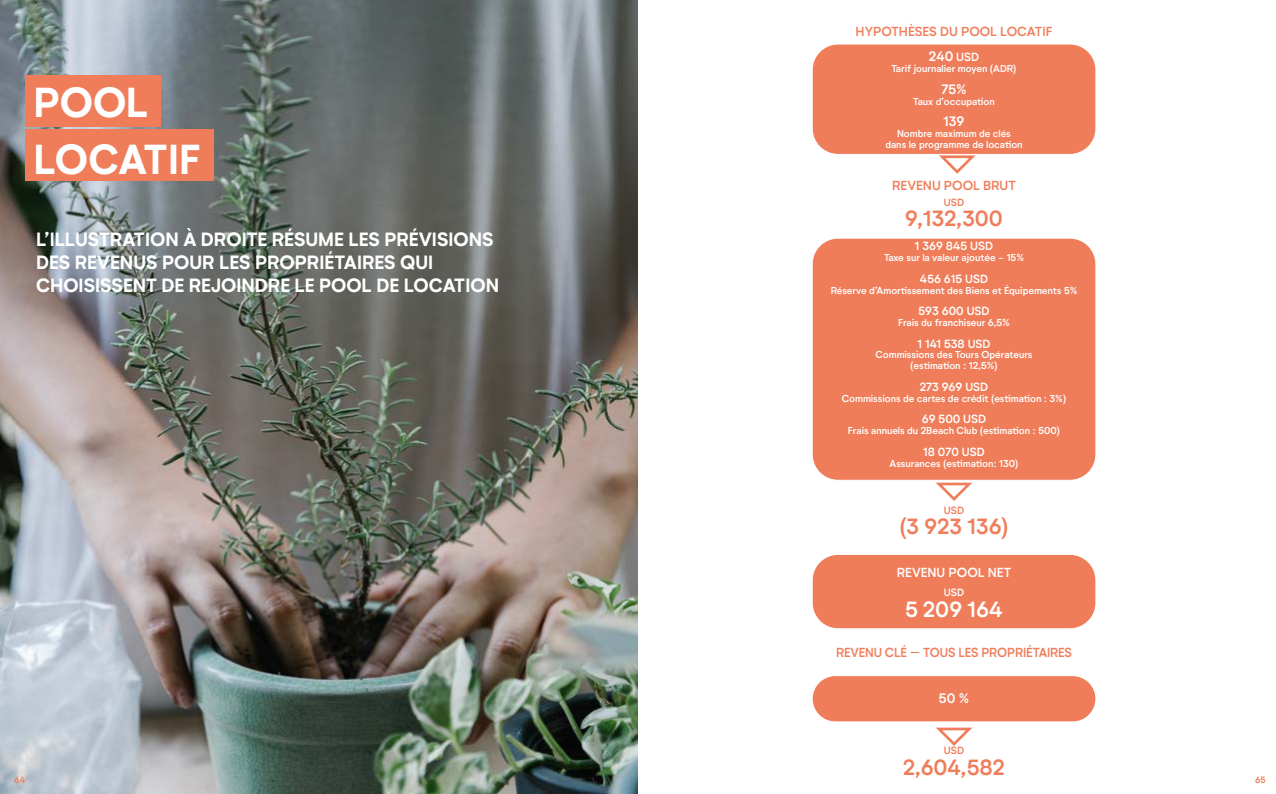
<style>
.page{position:relative;width:1276px;height:794px;background:#fff}
.page>*{position:absolute;margin:0;border:0;box-sizing:border-box;transform-origin:0 0}
.t1{font:700 41.4px/56.4px "Neutrif Studio";color:#fff}
.t2{font:500 21.7px "Neutrif Studio";color:#ef7d5a}
.t3{font:500 21.7px "Neutrif Studio";color:#fff}
.t4{font:700 19px/22.8px "Neutrif Studio";color:#fff}
.t5{font:500 13.5px "Neutrif Studio";color:#fff}
.t6{font:500 13px "Neutrif Studio";letter-spacing:-.01em;color:#ef7d5a}
.t7{font:500 13px "Neutrif Studio";letter-spacing:-.01em;color:#ef7d5a;scale:.96 1}
.t8{font:500 13px "Neutrif Studio";color:#fff}
.t9{font:500 11.7px "Neutrif Studio";color:#fff}
.t10{font:500 10.4px "Neutrif Studio";color:#ef7d5a}
.t11{font:500 10.4px "Neutrif Studio";color:#fff}
.t12{font:500 9.9px/10.8px "Neutrif Studio";letter-spacing:-.005em;color:#fff;text-align:center}
.t13{font:500 9px "Neutrif Studio";color:#ef7d5a}
.s1{font-size:11.7px}
</style>
<div class="page">
<div style="left:812px;top:554px;width:284px;height:75px;background:#ef7d5a;border-radius:26px"></div>
<div style="left:812px;top:554px;width:284px;height:75px;border:1px solid #fff;border-radius:26px"></div>
<img style="left:0;top:0;width:638px;height:794px">
<div style="left:26px;top:130px;width:188px;height:51px;background:#ef7d5a"></div>
<div style="left:26px;top:75px;width:135px;height:51px;background:#ef7d5a"></div>
<div style="left:812px;top:675px;width:284px;height:47px;background:#ef7d5a;border-radius:23px"></div>
<div style="left:812px;top:675px;width:284px;height:47px;border:1px solid #fff;border-radius:23px"></div>
<div style="left:812px;top:238px;width:284px;height:242px;background:#ef7d5a;border-radius:26px"></div>
<div style="left:812px;top:238px;width:284px;height:242px;border:1px solid #fff;border-radius:26px"></div>
<div style="left:812px;top:44px;width:284px;height:110px;background:#ef7d5a;border-radius:26px"></div>
<div style="left:812px;top:44px;width:284px;height:111px;border:1px solid #fff;border-radius:26px"></div>
<svg style="left:938px;top:153px;width:41px;height:21px"></svg>
<svg style="left:936px;top:482px;width:37px;height:19px"></svg>
<svg style="left:936px;top:727px;width:37px;height:19px"></svg>
<h1 class="t1" style="left:33px;top:75px;width:169px">POOL<br>LOCATIF</h1>
<h3 class="t4" style="left:36px;top:228px;width:465px">L’ILLUSTRATION À DROITE RÉSUME LES PRÉVISIONS<br>DES REVENUS POUR LES PROPRIÉTAIRES QUI<br>CHOISISSENT DE REJOINDRE LE POOL DE LOCATION</h3>
<h3 class="t6" style="left:855px;top:23px;width:198px">HYPOTHÈSES DU POOL LOCATIF</h3>
<h3 class="t5" style="left:929px;top:48px;width:52px">240 <span class="s1">USD</span></h3>
<p class="t12" style="left:891px;top:63px;width:126px">Tarif journalier moyen (ADR)</p>
<h3 class="t5" style="left:941px;top:81px;width:27px">75%</h3>
<p class="t12" style="left:913px;top:96px;width:83px">Taux d’occupation</p>
<h3 class="t5" style="left:943px;top:113px;width:23px">139</h3>
<p class="t12" style="left:885px;top:128px;width:139px">Nombre maximum de clés<br>dans le programme de location</p>
<h3 class="t6" style="left:892px;top:178px;width:125px">REVENU POOL BRUT</h3>
<p class="t10" style="left:944px;top:196px;width:22px">USD</p>
<h2 class="t2" style="left:905px;top:205px;width:99px">9,132,300</h2>
<p class="t9" style="left:915px;top:239px;width:80px">1 369 845 USD</p>
<p class="t12" style="left:884px;top:252px;width:141px">Taxe sur la valeur ajoutée - 15%</p>
<p class="t9" style="left:920px;top:271px;width:70px">456 615 USD</p>
<p class="t12" style="left:830px;top:285px;width:248px">Réserve d’Amortissement des Biens et Équipements 5%</p>
<p class="t9" style="left:918px;top:304px;width:73px">593 600 USD</p>
<p class="t12" style="left:898px;top:317px;width:113px">Frais du franchiseur 6,5%</p>
<p class="t9" style="left:917px;top:336px;width:75px">1 141 538 USD</p>
<p class="t12" style="left:875px;top:350px;width:159px">Commissions des Tours Opérateurs (estimation : 12,5%)</p>
<p class="t9" style="left:919px;top:379px;width:70px">273 969 USD</p>
<p class="t12" style="left:842px;top:393px;width:226px">Commissions de cartes de crédit (estimation : 3%)</p>
<p class="t9" style="left:922px;top:412px;width:66px">69 500 USD</p>
<p class="t12" style="left:848px;top:425px;width:214px">Frais annuels du 2Beach Club (estimation : 500)</p>
<p class="t9" style="left:923px;top:444px;width:63px">18 070 USD</p>
<p class="t12" style="left:889px;top:458px;width:130px">Assurances (estimation: 130)</p>
<p class="t10" style="left:944px;top:504px;width:22px">USD</p>
<h2 class="t2" style="left:899px;top:513px;width:111px">(3 923 136)</h2>
<h3 class="t8" style="left:897px;top:565px;width:116px">REVENU POOL NET</h3>
<p class="t11" style="left:944px;top:586px;width:22px">USD</p>
<h2 class="t3" style="left:905px;top:596px;width:99px">5 209 164</h2>
<h3 class="t7" style="left:836px;top:645px;width:247px">REVENU CLÉ – TOUS LES PROPRIÉTAIRES</h3>
<h3 class="t5" style="left:939px;top:690px;width:32px">50 %</h3>
<p class="t10" style="left:944px;top:744px;width:22px">USD</p>
<h2 class="t2" style="left:903px;top:753px;width:103px">2,604,582</h2>
<p class="t13" style="left:14px;top:775px;width:12px">64</p>
<p class="t13" style="left:1255px;top:775px;width:12px">65</p>
</div>
